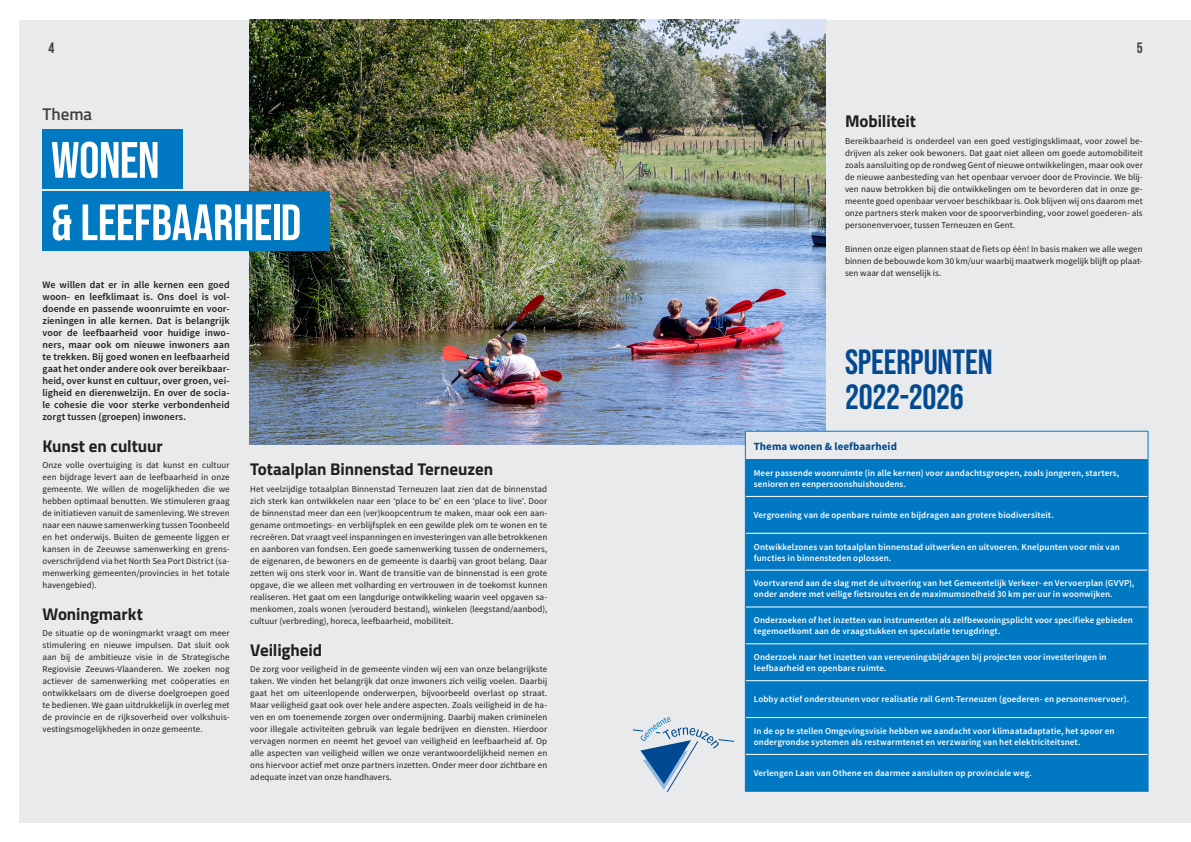
<style>
.page{position:relative;width:1191px;height:842px;background:#fff}
.page>*{position:absolute;margin:0;border:0;box-sizing:border-box;transform-origin:0 0}
._51_Main_Headers_bla{font:51px "Bebas Neue";letter-spacing:-.01em;color:#fff}
._35_Content_black_Be{font:35px "Bebas Neue";letter-spacing:-.005em;color:#014990}
._8_Content_black_Sou{font:700 17px "Titillium Web";letter-spacing:-.005em;color:#231f20}
._19_Slogan_black_Tit{font:700 17px "Titillium Web";letter-spacing:-.005em;color:#231f20}
._17_Content_black_Ti{font:600 17px "Titillium Web";color:#414141}
.t1{font:700 15px "Bebas Neue";color:#414141}
._8_Content_black_Sou-2{font:700 11px "Source Sans Pro";letter-spacing:.005em;color:#014990}
.intro{font:600 10px/12px "Source Sans Pro";letter-spacing:.005em;color:#231f20;text-align:justify}
._8_Content_black_Sou-3{font:9px/12px "Source Sans Pro";letter-spacing:.005em;color:#231f20;text-align:justify}
.tabeltekst{font:600 9px/11px "Source Sans Pro";letter-spacing:.01em;color:#fff}
</style>
<div class="page">
<div style="left:20px;top:20px;width:1171px;height:802px;background:#e9eaeb"></div>
<svg style="left:633px;top:717px;width:102px;height:75px"></svg>
<img style="left:249px;top:20px;width:576px;height:424px">
<div style="left:43px;top:129px;width:140px;height:59px;background:#0079c2"></div>
<div style="left:43px;top:191px;width:287px;height:60px;background:#0079c2"></div>
<div style="left:745px;top:431px;width:403px;height:29px;background:#e9eaeb"></div>
<div style="left:746px;top:460px;width:401px;height:331px;background:#0079c2"></div>
<hr style="left:746px;top:496px;width:401px;height:1px;background:#fff">
<hr style="left:746px;top:533px;width:401px;height:1px;background:#fff">
<hr style="left:746px;top:570px;width:401px;height:1px;background:#fff">
<hr style="left:746px;top:607px;width:401px;height:1px;background:#fff">
<hr style="left:746px;top:644px;width:401px;height:1px;background:#fff">
<hr style="left:746px;top:680px;width:401px;height:1px;background:#fff">
<hr style="left:746px;top:717px;width:401px;height:1px;background:#fff">
<hr style="left:745px;top:460px;width:1px;height:36px;background:#0079c2">
<hr style="left:1147px;top:460px;width:1px;height:36px;background:#0079c2">
<hr style="left:745px;top:496px;width:1px;height:37px;background:#0079c2">
<hr style="left:1147px;top:496px;width:1px;height:37px;background:#0079c2">
<hr style="left:745px;top:533px;width:1px;height:37px;background:#0079c2">
<hr style="left:1147px;top:533px;width:1px;height:37px;background:#0079c2">
<hr style="left:745px;top:570px;width:1px;height:37px;background:#0079c2">
<hr style="left:1147px;top:570px;width:1px;height:37px;background:#0079c2">
<hr style="left:745px;top:607px;width:1px;height:37px;background:#0079c2">
<hr style="left:1147px;top:607px;width:1px;height:37px;background:#0079c2">
<hr style="left:745px;top:644px;width:1px;height:37px;background:#0079c2">
<hr style="left:1147px;top:644px;width:1px;height:37px;background:#0079c2">
<hr style="left:745px;top:681px;width:1px;height:36px;background:#0079c2">
<hr style="left:1147px;top:681px;width:1px;height:36px;background:#0079c2">
<hr style="left:745px;top:717px;width:1px;height:37px;background:#0079c2">
<hr style="left:1147px;top:717px;width:1px;height:37px;background:#0079c2">
<hr style="left:745px;top:754px;width:1px;height:37px;background:#0079c2">
<hr style="left:1147px;top:754px;width:1px;height:37px;background:#0079c2">
<hr style="left:745px;top:791px;width:403px;height:1px;background:#0079c2">
<hr style="left:745px;top:431px;width:403px;height:1px;background:#0079c2">
<svg style="left:745px;top:432px;width:1px;height:28px"></svg>
<svg style="left:1147px;top:432px;width:1px;height:28px"></svg>
<hr style="left:746px;top:459px;width:401px;height:1px;background:#0079c2">
<hr style="left:746px;top:754px;width:401px;height:1px;background:#fff">
<h3 class="t1" style="left:48px;top:40px;width:7px">4</h3>
<h3 class="t1" style="left:1136px;top:40px;width:7px">5</h3>
<p class="_17_Content_black_Ti" style="left:43px;top:101px;width:51px">Thema</p>
<p class="_51_Main_Headers_bla" style="left:51px;top:131px;width:110px">WONEN</p>
<p class="_51_Main_Headers_bla" style="left:51px;top:194px;width:252px">&amp; LEEFBAARHEID</p>
<p class="intro" style="left:43px;top:279px;width:189px">We willen dat er in alle kernen een goed woon- en leefklimaat is. Ons doel is vol&shy;doende en passende woonruimte en voor&shy;zieningen in alle kernen. Dat is belangrijk voor de leefbaarheid voor huidige inwo&shy;ners, maar ook om nieuwe inwoners aan te trekken. Bij goed wonen en leefbaarheid gaat het onder andere ook over bereikbaar&shy;heid, over kunst en cultuur, over groen, vei&shy;ligheid en dierenwelzijn. En over de socia&shy;le cohesie die voor sterke verbondenheid zorgt tussen (groepen) inwoners.</p>
<p class="_19_Slogan_black_Tit" style="left:43px;top:433px;width:122px">Kunst en cultuur</p>
<p class="_8_Content_black_Sou-3" style="left:43px;top:459px;width:189px">Onze volle overtuiging is dat kunst en cultuur een bijdrage levert aan de leefbaarheid in onze gemeente. We willen de mogelijkheden die we hebben optimaal benutten. We stimuleren graag de initiatieven vanuit de samenleving. We streven naar een nauwe samenwerking tussen Toonbeeld en het onderwijs. Buiten de gemeente liggen er kansen in de Zeeuwse samenwerking en grens&shy;overschrijdend via het North Sea Port District (sa&shy;menwerking gemeenten/provincies in het totale havengebied).</p>
<p class="_19_Slogan_black_Tit" style="left:43px;top:601px;width:102px">Woningmarkt</p>
<p class="_8_Content_black_Sou-3" style="left:43px;top:627px;width:189px">De situatie op de woningmarkt vraagt om meer stimulering en nieuwe impulsen. Dat sluit ook aan bij de ambitieuze visie in de Strategische Regiovisie Zeeuws-Vlaanderen. We zoeken nog actiever de samenwerking met coöperaties en ontwikkelaars om de diverse doelgroepen goed te bedienen. We gaan uitdrukkelijk in overleg met de provincie en de rijksoverheid over volkshuis&shy;vestingsmogelijkheden in onze gemeente.</p>
<p class="_8_Content_black_Sou" style="left:250px;top:456px;width:244px">Totaalplan Binnenstad Terneuzen</p>
<p class="_8_Content_black_Sou-3" style="left:250px;top:483px;width:298px">Het veelzijdige totaalplan Binnenstad Terneuzen laat zien dat de binnenstad zich sterk kan ontwikkelen naar een ‘place to be’ en een ‘place to live’. Door de binnenstad meer dan een (ver)koopcentrum te maken, maar ook een aan&shy;gename ontmoetings- en verblijfsplek en een gewilde plek om te wonen en te recreëren. Dat vraagt veel inspanningen en investeringen van alle betrokkenen en aanboren van fondsen. Een goede samenwerking tussen de ondernemers, de eigenaren, de bewoners en de gemeente is daarbij van groot belang. Daar zetten wij ons sterk voor in. Want de transitie van de binnenstad is een grote opgave, die we alleen met volharding en vertrouwen in de toekomst kunnen realiseren. Het gaat om een langdurige ontwikkeling waarin veel opgaven sa&shy;menkomen, zoals wonen (verouderd bestand), winkelen (leegstand/aanbod), cultuur (verbreding), horeca, leefbaarheid, mobiliteit.</p>
<p class="_19_Slogan_black_Tit" style="left:250px;top:637px;width:74px">Veiligheid</p>
<p class="_8_Content_black_Sou-3" style="left:250px;top:663px;width:298px">De zorg voor veiligheid in de gemeente vinden wij een van onze belangrijkste taken. We vinden het belangrijk dat onze inwoners zich veilig voelen. Daarbij gaat het om uiteenlopende onderwerpen, bijvoorbeeld overlast op straat.<br>Maar veiligheid gaat ook over hele andere aspecten. Zoals veiligheid in de ha&shy;ven en om toenemende zorgen over ondermijning. Daarbij maken criminelen voor illegale activiteiten gebruik van legale bedrijven en diensten. Hierdoor vervagen normen en neemt het gevoel van veiligheid en leefbaarheid af. Op alle aspecten van veiligheid willen we onze verantwoordelijkheid nemen en ons hiervoor actief met onze partners inzetten. Onder meer door zichtbare en adequate inzet van onze handhavers.</p>
<p class="_8_Content_black_Sou" style="left:845px;top:108px;width:72px">Mobiliteit</p>
<p class="_8_Content_black_Sou-3" style="left:845px;top:135px;width:299px">Bereikbaarheid is onderdeel van een goed vestigingsklimaat, voor zowel be&shy;drijven als zeker ook bewoners. Dat gaat niet alleen om goede automobiliteit zoals aansluiting op de rondweg Gent of nieuwe ontwikkelingen, maar ook over de nieuwe aanbesteding van het openbaar vervoer door de Provincie. We blij&shy;ven nauw betrokken bij die ontwikkelingen om te bevorderen dat in onze ge&shy;meente goed openbaar vervoer beschikbaar is. Ook blijven wij ons daarom met onze partners sterk maken voor de spoorverbinding, voor zowel goederen- als personenvervoer, tussen Terneuzen en Gent.</p>
<p class="_8_Content_black_Sou-3" style="left:845px;top:243px;width:299px">Binnen onze eigen plannen staat de fiets op één! In basis maken we alle wegen binnen de bebouwde kom 30 km/uur waarbij maatwerk mogelijk blijft op plaat&shy;sen waar dat wenselijk is.</p>
<p class="_35_Content_black_Be" style="left:845px;top:342px;width:149px">SPEERPUNTEN</p>
<p class="_35_Content_black_Be" style="left:845px;top:377px;width:120px">2022-2026</p>
<p class="_8_Content_black_Sou-2" style="left:754px;top:439px;width:145px">Thema wonen &amp; leefbaarheid</p>
<p class="tabeltekst" style="left:754px;top:468px;width:367px">Meer passende woonruimte (in alle kernen) voor aandachtsgroepen, zoals jongeren, starters, senioren en eenpersoonshuishoudens.</p>
<p class="tabeltekst" style="left:754px;top:510px;width:301px">Vergroening van de openbare ruimte en bijdragen aan grotere biodiversiteit.</p>
<p class="tabeltekst" style="left:754px;top:541px;width:367px">Ontwikkelzones van totaalplan binnenstad uitwerken en uitvoeren. Knelpunten voor mix van functies in binnensteden oplossen.</p>
<p class="tabeltekst" style="left:754px;top:578px;width:382px">Voortvarend aan de slag met de uitvoering van het Gemeentelijk Verkeer- en Vervoerplan (GVVP), onder andere met veilige fietsroutes en de maximumsnelheid 30 km per uur in woonwijken.</p>
<p class="tabeltekst" style="left:754px;top:615px;width:380px">Onderzoeken of het inzetten van instrumenten als zelfbewoningsplicht voor specifieke gebieden tegemoetkomt aan de vraagstukken en speculatie terugdringt.</p>
<p class="tabeltekst" style="left:754px;top:652px;width:354px">Onderzoek naar het inzetten van vereveningsbijdragen bij projecten voor investeringen in leefbaarheid en openbare ruimte.</p>
<p class="tabeltekst" style="left:754px;top:694px;width:377px">Lobby actief ondersteunen voor realisatie rail Gent-Terneuzen (goederen- en personenvervoer).</p>
<p class="tabeltekst" style="left:754px;top:726px;width:362px">In de op te stellen Omgevingsvisie hebben we aandacht voor klimaatadaptatie, het spoor en ondergrondse systemen als restwarmtenet en verzwaring van het elektriciteitsnet.</p>
<p class="tabeltekst" style="left:754px;top:768px;width:279px">Verlengen Laan van Othene en daarmee aansluiten op provinciale weg.</p>
</div>
